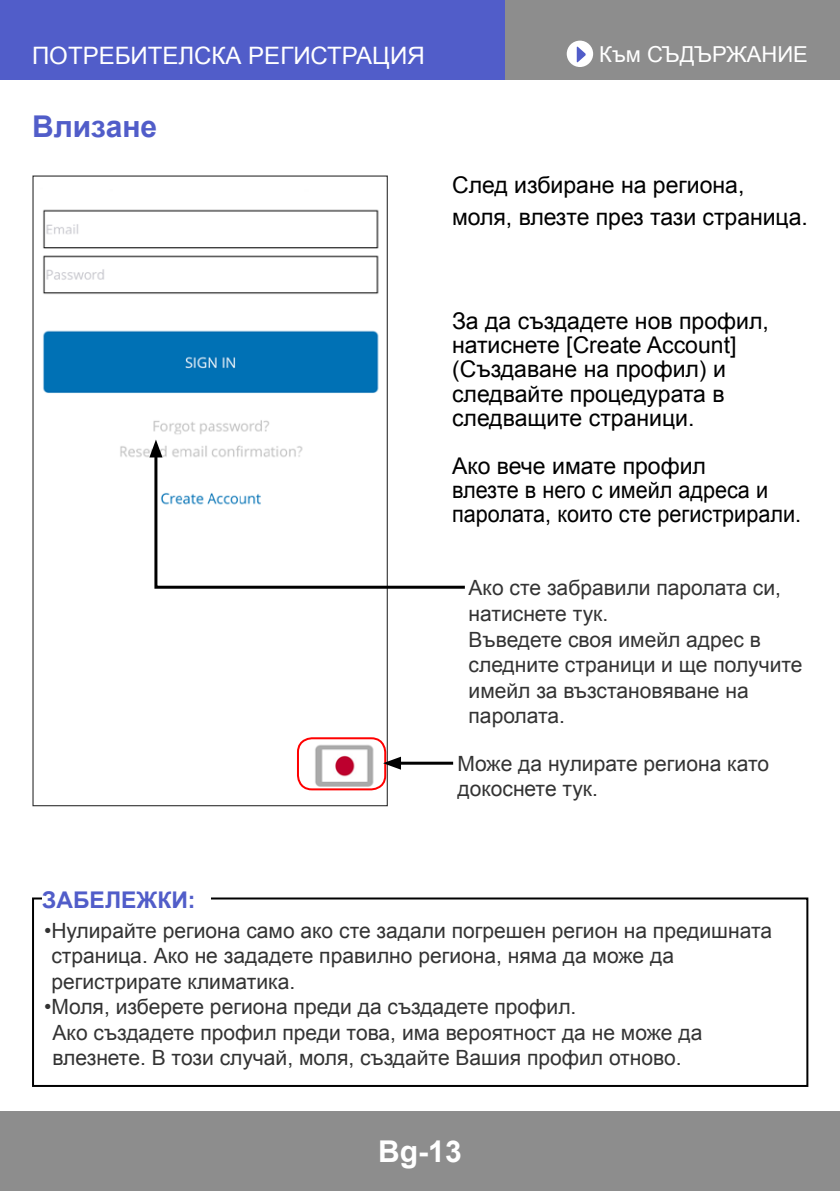
<style>
.page{position:relative;width:840px;height:1191px;background:#fff}
.page>*{position:absolute;margin:0;border:0;box-sizing:border-box;transform-origin:0 0}
.t1{font:700 30px "Arial";color:#515dc9}
.t2{font:700 30px "Arial";color:#fff}
.t3{font:24px "Arial";color:#fff}
.t4{font:23px/24.2px "Arial";color:#000}
.t5{font:700 23px "Arial";color:#515dc9}
.t6{font:22px "Arial";color:#fff}
.t7{font:21px/25.6px "Arial";color:#333}
</style>
<div class="page">
<div style="left:0;top:0;width:839px;height:79px;background:#8d8d8d"></div>
<div style="left:0;top:1111px;width:839px;height:80px;background:#8d8d8d"></div>
<div style="left:566px;top:41px;width:26px;height:26px;background:#fff;border-radius:50%"></div>
<svg style="left:576px;top:46px;width:9px;height:17px"></svg>
<div style="left:0;top:0;width:503px;height:79px;background:#515dc9"></div>
<img style="left:43px;top:209px;width:342px;height:582px">
<div style="left:297px;top:737px;width:89px;height:53px;border:2px solid #f00;border-radius:14px"></div>
<hr style="left:395px;top:761px;width:58px;height:3px;background:#000">
<svg style="left:383px;top:756px;width:18px;height:13px"></svg>
<svg style="left:153px;top:449px;width:312px;height:141px"></svg>
<svg style="left:149px;top:439px;width:13px;height:18px"></svg>
<div style="left:32px;top:897px;width:775px;height:190px;border:2px solid #000"></div>
<div style="left:42px;top:888px;width:168px;height:23px;background:#fff"></div>
<p class="t3" style="left:32px;top:39px;width:394px">ПОТРЕБИТЕЛСКА РЕГИСТРАЦИЯ</p>
<h1 class="t1" style="left:32px;top:107px;width:127px">Влизане</h1>
<p class="t6" style="left:599px;top:40px;width:210px">Към СЪДЪРЖАНИЕ</p>
<p class="t4" style="left:452px;top:169px;width:357px;line-height:32px">След избиране на региона, моля, влезте през тази страница.</p>
<p class="t4" style="left:452px;top:309px;width:318px">За да създадете нов профил, натиснете [Create Account] (Създаване на профил) и следвайте процедурата в следващите страници.</p>
<p class="t4" style="left:452px;top:454px;width:350px">Ако вече имате профил<br>влезте в него с имейл адреса и паролата, които сте регистрирали.</p>
<p class="t7" style="left:468px;top:575px;width:335px">Ако сте забравили паролата си, натиснете тук.<br>Въведете своя имейл адрес в следните страници и ще получите имейл за възстановяване на паролата.</p>
<p class="t7" style="left:457px;top:751px;width:313px">Може да нулирате региона като докоснете тук.</p>
<p class="t5" style="left:42px;top:884px;width:155px">ЗАБЕЛЕЖКИ:</p>
<p class="t7" style="left:51px;top:917px;width:721px;text-indent:-7px">•Нулирайте региона само ако сте задали погрешен регион на предишната страница. Ако не зададете правилно региона, няма да може да регистрирате климатика.</p>
<p class="t7" style="left:53px;top:994px;width:651px;text-indent:-9px">•Моля, изберете региона преди да създадете профил.<br>Ако създадете профил преди това, има вероятност да не може да влезнете. В този случай, моля, създайте Вашия профил отново.</p>
<h1 class="t2" style="left:378px;top:1131px;width:85px">Bg-13</h1>
</div>
